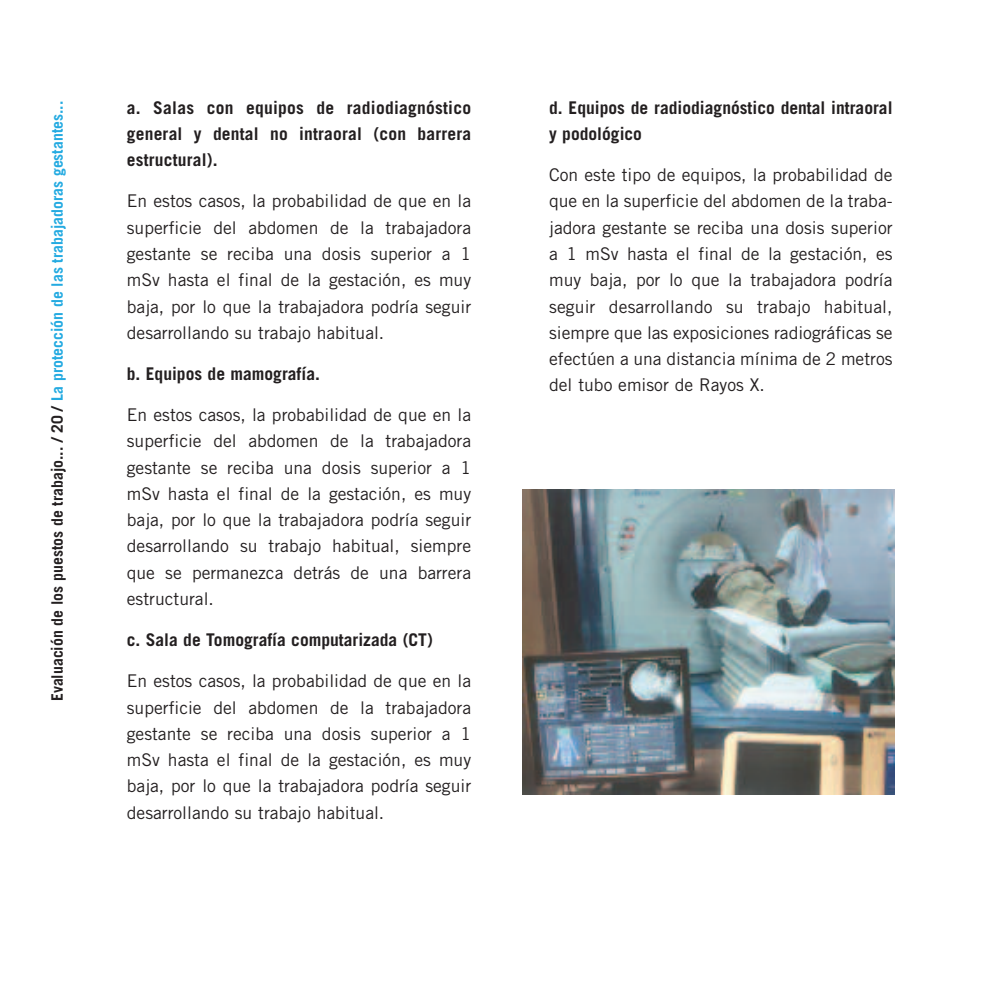
<style>
.page{position:relative;width:993px;height:993px;background:#fff}
.page>*{position:absolute;margin:0;border:0;box-sizing:border-box;transform-origin:0 0}
.t1{font:17.5px/26.2px "Trade Gothic LT Std";color:#231f20;text-align:justify}
.t2{font:700 17.5px/26.2px "Trade Gothic LT Std";color:#231f20;text-align:justify}
.t3{font:700 15.75px "Trade Gothic LT Std";color:#24aae1}
.s1{color:#231f20}
</style>
<div class="page">
<img style="left:522px;top:489px;width:372px;height:305px">
<p class="t3" style="left:51px;top:701px;width:601px;rotate:-90deg"><span class="s1">Evaluación de los puestos de trabajo... / 20 /</span> La protección de las trabajadoras gestantes...</p>
<p class="t2" style="left:127px;top:96px;width:346px">a. Salas con equipos de radiodiagnóstico general y dental no intraoral (con barrera estructural).</p>
<p class="t1" style="left:127px;top:189px;width:346px">En estos casos, la probabilidad de que en la superficie del abdomen de la trabajadora gestante se reciba una dosis superior a 1 mSv hasta el final de la gestación, es muy baja, por lo que la trabajadora podría seguir desarrollando su trabajo habitual.</p>
<p class="t2" style="left:127px;top:362px;width:194px">b. Equipos de mamografía.</p>
<p class="t1" style="left:127px;top:403px;width:346px">En estos casos, la probabilidad de que en la superficie del abdomen de la trabajadora gestante se reciba una dosis superior a 1 mSv hasta el final de la gestación, es muy baja, por lo que la trabajadora podría seguir desarrollando su trabajo habitual, siempre que se permanezca detrás de una barrera estructural.</p>
<p class="t2" style="left:127px;top:628px;width:307px">c. Sala de Tomografía computarizada (CT)</p>
<p class="t1" style="left:127px;top:669px;width:346px">En estos casos, la probabilidad de que en la superficie del abdomen de la trabajadora gestante se reciba una dosis superior a 1 mSv hasta el final de la gestación, es muy baja, por lo que la trabajadora podría seguir desarrollando su trabajo habitual.</p>
<p class="t2" style="left:549px;top:96px;width:345px">d. Equipos de radiodiagnóstico dental intraoral y podológico</p>
<p class="t1" style="left:549px;top:163px;width:345px">Con este tipo de equipos, la probabilidad de que en la superficie del abdomen de la traba&shy;jadora gestante se reciba una dosis superior a 1 mSv hasta el final de la gestación, es muy baja, por lo que la trabajadora podría seguir desarrollando su trabajo habitual, siempre que las exposiciones radiográficas se efectúen a una distancia mínima de 2 metros del tubo emisor de Rayos X.</p>
</div>
